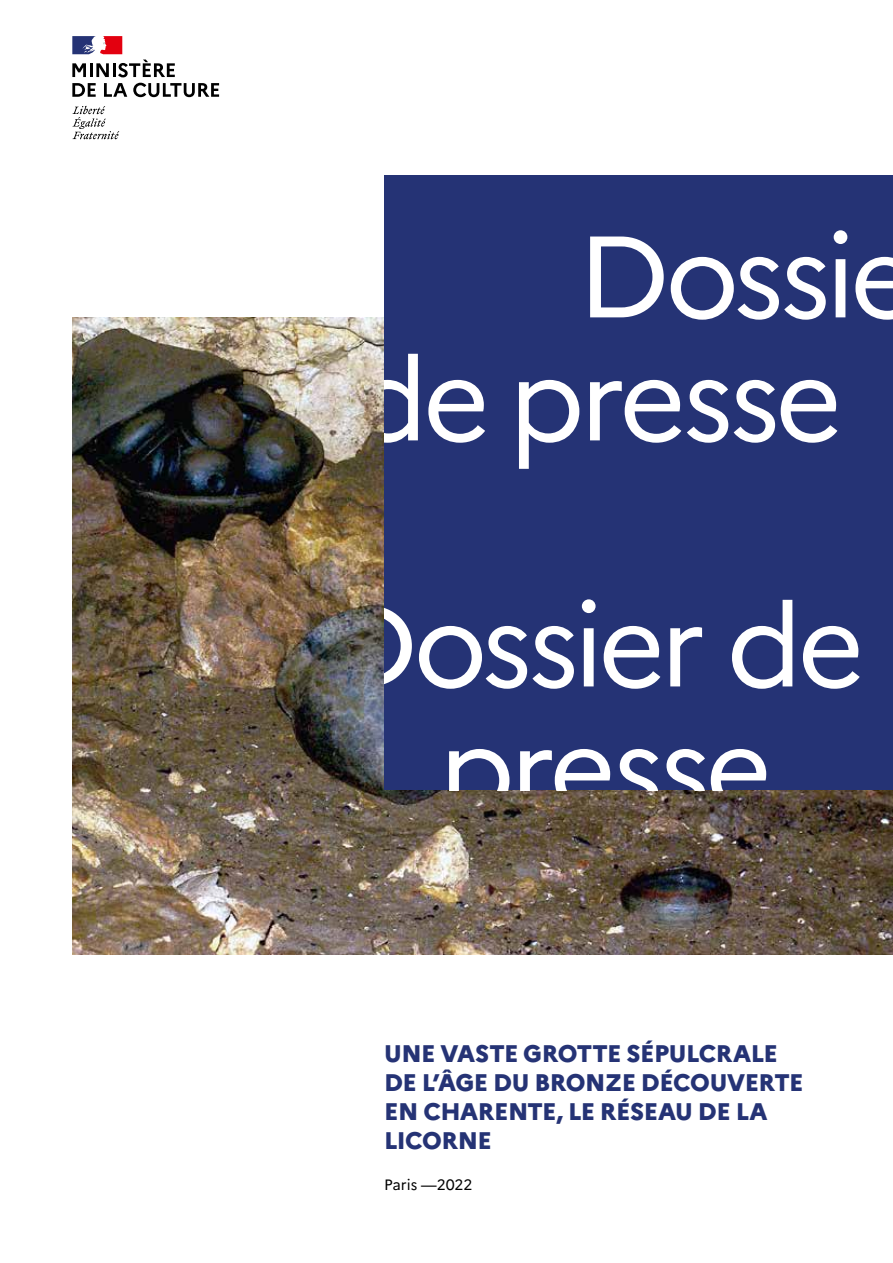
<style>
.page{position:relative;width:893px;height:1263px;background:#fff}
.page>*{position:absolute;margin:0;border:0;box-sizing:border-box;transform-origin:0 0}
.t1{font:115.5px/123px "Marianne";letter-spacing:-.045em;color:#fff}
.t2{font:800 24px/28.8px "Marianne";letter-spacing:-.02em;color:#253375}
.t3{font:15px "Marianne";letter-spacing:-.005em;color:#000}
</style>
<div class="page">
<img style="left:72px;top:318px;width:821px;height:636px">
<div style="left:384px;top:175px;width:509px;height:615px;background:#253375"></div>
<svg style="left:72px;top:63px;width:14px;height:14px"></svg>
<hr style="left:90px;top:63px;width:3px;height:14px;background:#000">
<svg style="left:96px;top:60px;width:79px;height:17px"></svg>
<svg style="left:72px;top:83px;width:24px;height:14px"></svg>
<svg style="left:104px;top:83px;width:23px;height:14px"></svg>
<svg style="left:133px;top:83px;width:86px;height:14px"></svg>
<svg style="left:72px;top:106px;width:47px;height:33px"></svg>
<svg style="left:72px;top:36px;width:50px;height:18px"></svg>
<h1 class="t1" style="left:352px;top:214px;width:567px;text-indent:225px">Dossie de presse</h1>
<h1 class="t1" style="left:325px;top:584px;width:541px;text-align:center">Dossier de presse</h1>
<p class="t2" style="left:384px;top:1039px;width:421px">UNE VASTE GROTTE SÉPULCRALE<br>DE L’ÂGE DU BRONZE DÉCOUVERTE<br>EN CHARENTE, LE RÉSEAU DE LA<br>LICORNE</p>
<p class="t3" style="left:384px;top:1176px;width:90px">Paris —2022</p>
</div>
